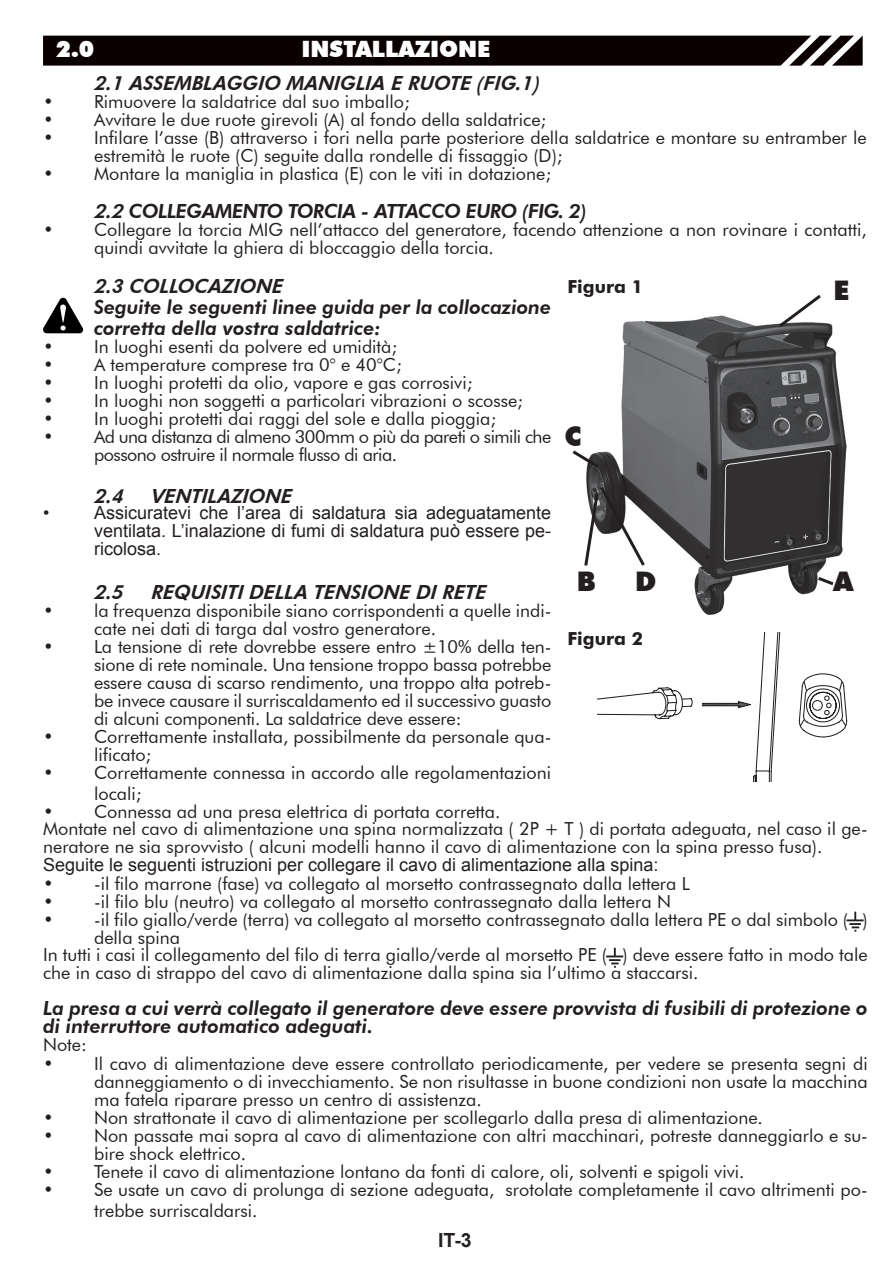
<style>
.page{position:relative;width:893px;height:1263px;background:#fff}
.page>*{position:absolute;margin:0;border:0;box-sizing:border-box;transform-origin:0 0}
.t1{font:900 27px "Futura BT";color:#231f20}
.t2{font:900 22.5px "Futura BT";color:#fff}
.t3{font:italic 800 19.5px/21px "Futura BT";color:#231f20}
.t4{font:italic 800 19.5px "Futura BT";letter-spacing:-.03em;color:#231f20}
.t5{font:700 19.5px "Arial";color:#231f20}
.t6{font:18px/18px "Futura BT";color:#231f20}
.t7{font:18px/18px "Arial";color:#231f20;text-align:justify}
.t8{font:18px/18px "Futura BT";letter-spacing:-.03em;color:#231f20}
.t9{font:700 18px "Futura BT";color:#231f20}
</style>
<div class="page">
<svg style="left:606px;top:948px;width:17px;height:20px"></svg>
<svg style="left:43px;top:298px;width:40px;height:35px"></svg>
<svg style="left:847px;top:912px;width:17px;height:20px"></svg>
<div style="left:43px;top:36px;width:820px;height:30px;background:#0a0000"></div>
<img style="left:586px;top:315px;width:261px;height:300px">
<svg style="left:776px;top:295px;width:48px;height:35px"></svg>
<svg style="left:584px;top:484px;width:64px;height:85px"></svg>
<svg style="left:815px;top:574px;width:22px;height:14px"></svg>
<svg style="left:572px;top:448px;width:30px;height:23px"></svg>
<svg style="left:598px;top:632px;width:250px;height:149px"></svg>
<p class="t2" style="left:56px;top:36px;width:40px">2.0</p>
<p class="t2" style="left:301px;top:36px;width:190px">INSTALLAZIONE</p>
<p class="t3" style="left:94px;top:73px;width:447px">2.1 ASSEMBLAGGIO MANIGLIA E RUOTE (FIG.1)</p>
<p class="t6" style="left:43px;top:93px;width:368px">• Rimuovere la saldatrice dal suo imballo;</p>
<p class="t6" style="left:43px;top:111px;width:505px">• Avvitare le due ruote girevoli (A) al fondo della saldatrice;</p>
<p class="t6" style="left:94px;top:129px;width:774px;text-indent:-51px">• Infilare l’asse (B) attraverso i fori nella parte posteriore della saldatrice e montare su entramber le estremità le ruote (C) seguite dalla rondelle di fissaggio (D);</p>
<p class="t6" style="left:43px;top:165px;width:509px">• Montare la maniglia in plastica (E) con le viti in dotazione;</p>
<p class="t4" style="left:94px;top:199px;width:494px">2.2 COLLEGAMENTO TORCIA - ATTACCO EURO (FIG. 2)</p>
<p class="t6" style="left:94px;top:220px;width:774px;text-indent:-51px">• Collegare la torcia MIG nell’attacco del generatore, facendo attenzione a non rovinare i contatti, quindi avvitate la ghiera di bloccaggio della torcia.</p>
<h1 class="t1" style="left:834px;top:274px;width:17px">E</h1>
<p class="t3" style="left:94px;top:275px;width:459px">2.3 COLLOCAZIONE<br>Seguite le seguenti linee guida per la collocazione corretta della vostra saldatrice:</p>
<p class="t6" style="left:43px;top:337px;width:356px">• In luoghi esenti da polvere ed umidità;</p>
<p class="t6" style="left:43px;top:355px;width:360px">• A temperature comprese tra 0° e 40°C;</p>
<p class="t6" style="left:43px;top:373px;width:431px">• In luoghi protetti da olio, vapore e gas corrosivi;</p>
<p class="t6" style="left:43px;top:391px;width:481px">• In luoghi non soggetti a particolari vibrazioni o scosse;</p>
<p class="t6" style="left:43px;top:409px;width:455px">• In luoghi protetti dai raggi del sole e dalla pioggia;</p>
<p class="t8" style="left:94px;top:427px;width:459px;text-indent:-51px">• Ad una distanza di almeno 300mm o più da pareti o simili che possono ostruire il normale flusso di aria.</p>
<p class="t3" style="left:94px;top:485px;width:34px">2.4</p>
<p class="t3" style="left:151px;top:485px;width:145px">VENTILAZIONE</p>
<p class="t7" style="left:43px;top:504px;width:8px">•</p>
<p class="t7" style="left:94px;top:504px;width:459px">Assicuratevi che l’area di saldatura sia adeguatamente ventilata. L’inalazione di fumi di saldatura può essere pe&shy;ricolosa.</p>
<p class="t3" style="left:94px;top:581px;width:34px">2.5</p>
<p class="t3" style="left:151px;top:581px;width:340px">REQUISITI DELLA TENSIONE DI RETE</p>
<p class="t6" style="left:94px;top:601px;width:459px;text-indent:-51px">• la frequenza disponibile siano corrispondenti a quelle indi&shy;cate nei dati di targa dal vostro generatore.</p>
<p class="t6" style="left:94px;top:637px;width:459px;text-align:justify;text-indent:-51px">• La tensione di rete dovrebbe essere entro ±10% della ten&shy;sione di rete nominale. Una tensione troppo bassa potrebbe essere causa di scarso rendimento, una troppo alta potreb&shy;be invece causare il surriscaldamento ed il successivo guasto di alcuni componenti. La saldatrice deve essere:</p>
<p class="t6" style="left:94px;top:727px;width:459px;text-indent:-51px">• Correttamente installata, possibilmente da personale qua&shy;lificato;</p>
<p class="t6" style="left:43px;top:763px;width:510px">• Correttamente connessa in accordo alle regolamentazioni</p>
<p class="t9" style="left:567px;top:276px;width:77px">Figura 1</p>
<h1 class="t1" style="left:564px;top:420px;width:19px">C</h1>
<h1 class="t1" style="left:577px;top:564px;width:20px">B</h1>
<h1 class="t1" style="left:635px;top:564px;width:23px">D</h1>
<h1 class="t1" style="left:834px;top:564px;width:21px">A</h1>
<p class="t9" style="left:567px;top:627px;width:77px">Figura 2</p>
<p class="t6" style="left:94px;top:785px;width:49px">locali;</p>
<p class="t6" style="left:43px;top:803px;width:826px;line-height:17.2px">• Connessa ad una presa elettrica di portata corretta.<br>Montate nel cavo di alimentazione una spina normalizzata ( 2P + T ) di portata adeguata, nel caso il ge&shy;neratore ne sia sprovvisto ( alcuni modelli hanno il cavo di alimentazione con la spina presso fusa).</p>
<p class="t7" style="left:43px;top:856px;width:617px">Seguite le seguenti istruzioni per collegare il cavo di alimentazione alla spina:</p>
<p class="t6" style="left:43px;top:875px;width:648px">• -il filo marrone (fase) va collegato al morsetto contrassegnato dalla lettera L</p>
<p class="t6" style="left:43px;top:893px;width:629px">• -il filo blu (neutro) va collegato al morsetto contrassegnato dalla lettera N</p>
<p class="t6" style="left:43px;top:911px;width:826px">• -il filo giallo/verde (terra) va collegato al morsetto contrassegnato dalla lettera PE o dal simbolo ( )</p>
<p class="t6" style="left:94px;top:929px;width:88px">della spina</p>
<p class="t6" style="left:43px;top:945px;width:826px">In tutti i casi il collegamento del filo di terra giallo/verde al morsetto PE ( ) deve essere fatto in modo tale</p>
<p class="t6" style="left:43px;top:963px;width:657px">che in caso di strappo del cavo di alimentazione dalla spina sia l’ultimo a staccarsi.</p>
<p class="t3" style="left:43px;top:999px;width:826px;line-height:18px">La presa a cui verrà collegato il generatore deve essere provvista di fusibili di protezione o di interruttore automatico adeguati.</p>
<p class="t6" style="left:43px;top:1035px;width:45px">Note:</p>
<p class="t6" style="left:94px;top:1055px;width:775px;text-align:justify;text-indent:-51px">• Il cavo di alimentazione deve essere controllato periodicamente, per vedere se presenta segni di danneggiamento o di invecchiamento. Se non risultasse in buone condizioni non usate la macchina ma fatela riparare presso un centro di assistenza.</p>
<p class="t6" style="left:43px;top:1109px;width:721px">• Non strattonate il cavo di alimentazione per scollegarlo dalla presa di alimentazione.</p>
<p class="t6" style="left:94px;top:1127px;width:775px;text-indent:-51px">• Non passate mai sopra al cavo di alimentazione con altri macchinari, potreste danneggiarlo e su&shy;bire shock elettrico.</p>
<p class="t6" style="left:43px;top:1163px;width:703px">• Tenete il cavo di alimentazione lontano da fonti di calore, oli, solventi e spigoli vivi.</p>
<p class="t6" style="left:94px;top:1179px;width:775px;line-height:21px;text-indent:-51px">• Se usate un cavo di prolunga di sezione adeguata, srotolate completamente il cavo altrimenti po&shy;trebbe surriscaldarsi.</p>
<p class="t5" style="left:438px;top:1227px;width:35px">IT-3</p>
</div>
